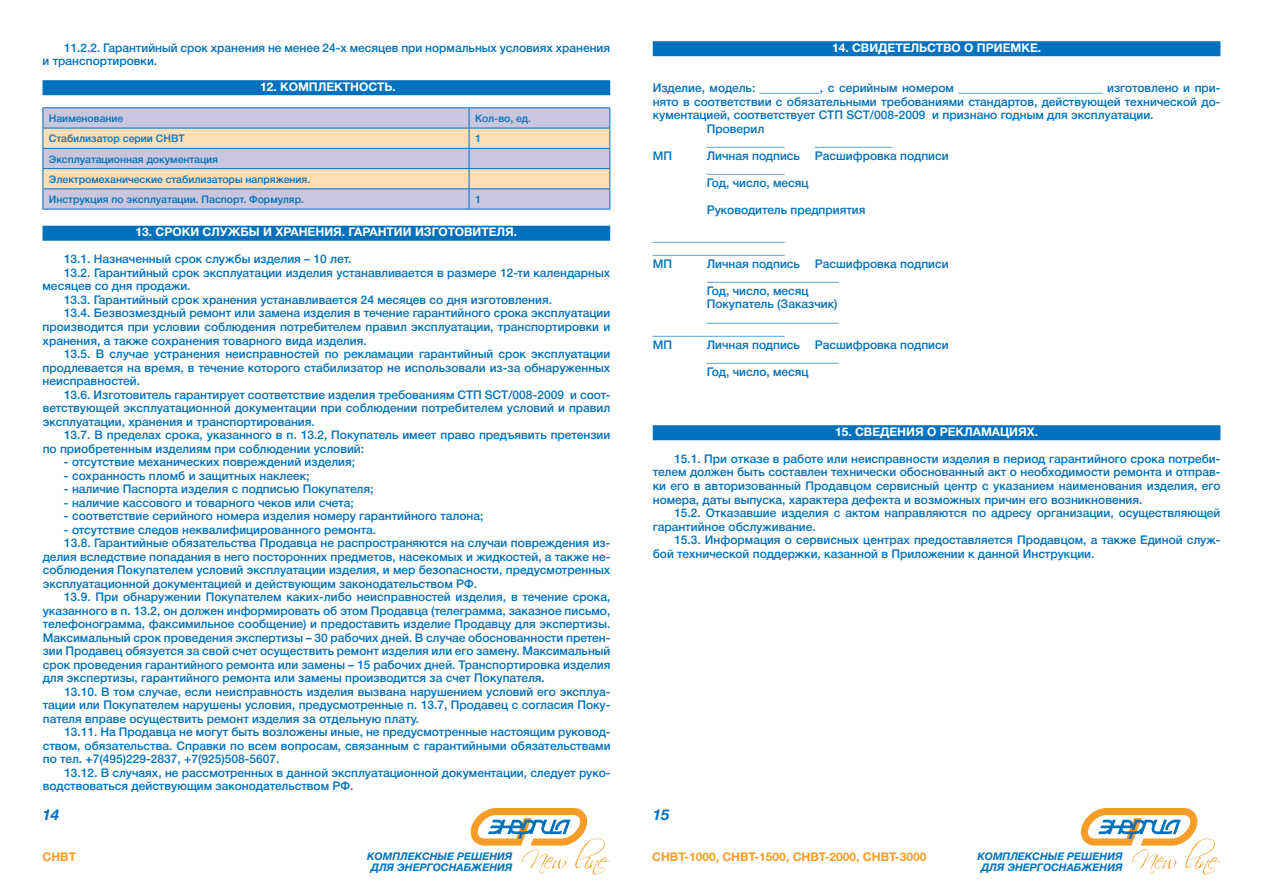
<style>
.page{position:relative;width:1263px;height:893px;background:#fff}
.page>*{position:absolute;margin:0;border:0;box-sizing:border-box;transform-origin:0 0}
.t1{font:italic 700 15px "Helvetica New C";color:#0071bc}
.t2{font:500 12px/13.5px "Helvetica New C";color:#0071bc}
.t3{font:700 12px "Helvetica New C";color:#fff}
.t4{font:700 12px "Helvetica New C";color:#f99d28}
.t5{font:500 10.5px/20.2px "Helvetica New C";color:#0071bc}
.t6{font:italic 700 10.5px/10.5px "Helvetica New C";color:#0071bc;text-align:center}
</style>
<div class="page">
<svg style="left:470px;top:808px;width:140px;height:66px"></svg>
<svg style="left:1080px;top:808px;width:140px;height:66px"></svg>
<div style="left:43px;top:80px;width:567px;height:15px;background:#0071bc"></div>
<div style="left:43px;top:226px;width:567px;height:15px;background:#0071bc"></div>
<hr style="left:43px;top:107px;width:426px;height:1px;background:#0071bc">
<hr style="left:469px;top:107px;width:141px;height:1px;background:#0071bc">
<svg style="left:43px;top:108px;width:567px;height:101px"></svg>
<hr style="left:43px;top:209px;width:426px;height:1px;background:#0071bc">
<hr style="left:469px;top:209px;width:141px;height:1px;background:#0071bc">
<div style="left:653px;top:41px;width:567px;height:15px;background:#0071bc"></div>
<div style="left:653px;top:425px;width:567px;height:15px;background:#0071bc"></div>
<p class="t2" style="left:43px;top:41px;width:569px;text-indent:21px">11.2.2. Гарантийный срок хранения не менее 24-х месяцев при нормальных условиях хранения и транспортировки.</p>
<p class="t3" style="left:260px;top:80px;width:92px">12. Комплектност</p>
<p class="t3" style="left:384px;top:80px;width:13px">ь.</p>
<p class="t5" style="left:49px;top:108px;width:76px">Наименование</p>
<p class="t5" style="left:475px;top:108px;width:58px">Кол-во, ед.</p>
<p class="t5" style="left:49px;top:129px;width:137px">Стабилизатор серии СНВТ</p>
<p class="t5" style="left:475px;top:129px;width:7px">1</p>
<p class="t5" style="left:49px;top:149px;width:263px">Эксплуатационная документация<br>Электромеханические стабилизаторы напряжения.<br>Инструкция по эксплуатации. Паспорт. Формуляр.</p>
<p class="t5" style="left:475px;top:189px;width:7px">1</p>
<p class="t3" style="left:135px;top:226px;width:157px">13. Сро ки службы и хранени</p>
<p class="t3" style="left:333px;top:226px;width:25px">я. Гарантии</p>
<p class="t3" style="left:415px;top:226px;width:33px">изготовите</p>
<p class="t3" style="left:497px;top:226px;width:22px">ля.</p>
<p class="t2" style="left:64px;top:253px;width:289px">13.1. Назначенный срок службы изделия – 10 лет.</p>
<p class="t2" style="left:64px;top:266px;width:548px">13.2. Гарантийный срок эксплуатации изделия устанавливается в размере 12-ти календарных</p>
<p class="t2" style="left:43px;top:280px;width:150px">месяцев со дня продажи.</p>
<p class="t2" style="left:64px;top:293px;width:490px">13.3. Гарантийный срок хранения устанавливается 24 месяцев со дня изготовления.</p>
<p class="t2" style="left:64px;top:307px;width:548px">13.4. Безвозмездный ремонт или замена изделия в течение гарантийного срока эксплуатации</p>
<p class="t2" style="left:43px;top:320px;width:569px">производится при условии соблюдения потребителем правил эксплуатации, транспортировки и</p>
<p class="t2" style="left:43px;top:334px;width:326px">хранения, а также сохранения товарного вида изделия.</p>
<p class="t2" style="left:64px;top:347px;width:548px">13.5. В случае устранения неисправностей по рекламации гарантийный срок эксплуатации</p>
<p class="t2" style="left:43px;top:361px;width:569px">продлевается на время, в течение которого стабилизатор не использовали из-за обнаруженных</p>
<p class="t2" style="left:43px;top:374px;width:99px">неисправностей.</p>
<p class="t2" style="left:64px;top:388px;width:548px">13.6. Изготовитель гарантирует соответствие изделия требованиям СТП SCT/008-2009 и соот-</p>
<p class="t2" style="left:43px;top:401px;width:569px">ветствующей эксплуатационной документации при соблюдении потребителем условий и правил</p>
<p class="t2" style="left:43px;top:415px;width:274px">эксплуатации, хранения и транспортирования.</p>
<p class="t2" style="left:64px;top:428px;width:548px">13.7. В пределах срока, указанного в п. 13.2, Покупатель имеет право предъявить претензии</p>
<p class="t2" style="left:43px;top:442px;width:323px">по приобретенным изделиям при соблюдении условий:</p>
<p class="t2" style="left:64px;top:455px;width:293px">- отсутствие механических повреждений изделия;</p>
<p class="t2" style="left:64px;top:469px;width:247px">- сохранность пломб и защитных наклеек;</p>
<p class="t2" style="left:64px;top:482px;width:311px">- наличие Паспорта изделия с подписью Покупателя;</p>
<p class="t2" style="left:64px;top:496px;width:291px">- наличие кассового и товарного чеков или счета;</p>
<p class="t2" style="left:64px;top:509px;width:421px">- соответствие серийного номера изделия номеру гарантийного талона;</p>
<p class="t2" style="left:64px;top:523px;width:314px">- отсутствие следов неквалифицированного ремонта.</p>
<p class="t2" style="left:64px;top:536px;width:548px">13.8. Гарантийные обязательства Продавца не распространяются на случаи повреждения из-</p>
<p class="t2" style="left:43px;top:550px;width:569px">делия вследствие попадания в него посторонних предметов, насекомых и жидкостей, а также не-</p>
<p class="t2" style="left:43px;top:563px;width:569px">соблюдения Покупателем условий эксплуатации изделия, и мер безопасности, предусмотренных</p>
<p class="t2" style="left:43px;top:577px;width:436px">эксплуатационной документацией и действующим законодательством РФ.</p>
<p class="t2" style="left:64px;top:590px;width:548px">13.9. При обнаружении Покупателем каких-либо неисправностей изделия, в течение срока,</p>
<p class="t2" style="left:43px;top:604px;width:569px">указанного в п. 13.2, он должен информировать об этом Продавца (телеграмма, заказное письмо,</p>
<p class="t2" style="left:43px;top:617px;width:569px">телефонограмма, факсимильное сообщение) и предоставить изделие Продавцу для экспертизы.</p>
<p class="t2" style="left:43px;top:631px;width:569px">Максимальный срок проведения экспертизы – 30 рабочих дней. В случае обоснованности претен-</p>
<p class="t2" style="left:43px;top:644px;width:569px">зии Продавец обязуется за свой счет осуществить ремонт изделия или его замену. Максимальный</p>
<p class="t2" style="left:43px;top:658px;width:569px">срок проведения гарантийного ремонта или замены – 15 рабочих дней. Транспортировка изделия</p>
<p class="t2" style="left:43px;top:671px;width:504px">для экспертизы, гарантийного ремонта или замены производится за счет Покупателя.</p>
<p class="t2" style="left:64px;top:685px;width:548px">13.10. В том случае, если неисправность изделия вызвана нарушением условий его эксплуа-</p>
<p class="t2" style="left:43px;top:698px;width:569px">тации или Покупателем нарушены условия, предусмотренные п. 13.7, Продавец с согласия Поку-</p>
<p class="t2" style="left:43px;top:712px;width:378px">пателя вправе осуществить ремонт изделия за отдельную плату.</p>
<p class="t2" style="left:64px;top:725px;width:548px">13.11. На Продавца не могут быть возложены иные, не предусмотренные настоящим руковод-</p>
<p class="t2" style="left:43px;top:739px;width:569px">ством, обязательства. Справки по всем вопросам, связанным с гарантийными обязательствами</p>
<p class="t2" style="left:43px;top:752px;width:238px">по тел. +7(495)229-2837, +7(925)508-5607.</p>
<p class="t2" style="left:64px;top:766px;width:548px">13.12. В случаях, не рассмотренных в данной эксплуатационной документации, следует руко-</p>
<p class="t2" style="left:43px;top:779px;width:312px">водствоваться действующим законодательством РФ.</p>
<p class="t3" style="left:832px;top:41px;width:38px">14. Свидете</p>
<p class="t3" style="left:910px;top:41px;width:26px">льство</p>
<p class="t3" style="left:964px;top:41px;width:22px">о прие</p>
<p class="t3" style="left:1010px;top:41px;width:32px">мке.</p>
<p class="t2" style="left:653px;top:82px;width:569px">Изделие, модель: __________, с серийным номером ________________________ изготовлено и при-</p>
<p class="t2" style="left:653px;top:95px;width:569px">нято в соответствии с обязательными требованиями стандартов, действующей технической до-</p>
<p class="t2" style="left:653px;top:109px;width:502px">кументацией, соответствует СТП SCT/008-2009 и признано годным для эксплуатации.</p>
<p class="t2" style="left:707px;top:122px;width:59px">Проверил</p>
<p class="t2" style="left:707px;top:136px;width:79px">_____________</p>
<p class="t2" style="left:815px;top:136px;width:79px">_____________</p>
<p class="t2" style="left:653px;top:149px;width:21px">МП</p>
<p class="t2" style="left:707px;top:149px;width:243px">Личная подпись Расшифровка подписи _____________<br>Год, число, месяц</p>
<p class="t2" style="left:707px;top:203px;width:160px">Руководитель предприятия</p>
<p class="t2" style="left:653px;top:230px;width:133px;text-align:justify">______________________ ______________________ МП</p>
<p class="t2" style="left:707px;top:257px;width:243px">Личная подпись Расшифровка подписи</p>
<p class="t2" style="left:707px;top:271px;width:133px">______________________</p>
<p class="t2" style="left:707px;top:284px;width:103px">Год, число, месяц</p>
<p class="t2" style="left:707px;top:298px;width:132px">Покупатель (Заказчик)</p>
<p class="t2" style="left:707px;top:311px;width:133px">______________________</p>
<p class="t2" style="left:653px;top:325px;width:133px">______________________</p>
<p class="t2" style="left:653px;top:338px;width:21px">МП</p>
<p class="t2" style="left:707px;top:338px;width:243px">Личная подпись Расшифровка подписи ______________________<br>Год, число, месяц</p>
<p class="t3" style="left:835px;top:425px;width:39px">15. Сведени</p>
<p class="t3" style="left:915px;top:425px;width:125px">я о ре кламациях.</p>
<p class="t2" style="left:653px;top:452px;width:569px;text-align:justify;text-indent:21px">15.1. При отказе в работе или неисправности изделия в период гарантийного срока потреби&shy;телем должен быть составлен технически обоснованный акт о необходимости ремонта и отправ&shy;ки его в авторизованный Продавцом сервисный центр с указанием наименования изделия, его номера, даты выпуска, характера дефекта и возможных причин его возникновения.</p>
<p class="t2" style="left:653px;top:506px;width:569px;text-indent:21px">15.2. Отказавшие изделия с актом направляются по адресу организации, осуществляющей гарантийное обслуживание.</p>
<p class="t2" style="left:653px;top:533px;width:569px;text-indent:21px">15.3. Информация о сервисных центрах предоставляется Продавцом, а также Единой служ&shy;бой технической поддержки, казанной в Приложении к данной Инструкции.</p>
<p class="t1" style="left:43px;top:806px;width:18px">14</p>
<p class="t4" style="left:43px;top:850px;width:35px">СНВТ</p>
<p class="t6" style="left:977px;top:851px;width:147px">КОМПЛЕКСНЫЕ РЕШЕНИЯ<br>ДЛЯ ЭНЕРГОСНАБЖЕНИЯ</p>
<p class="t1" style="left:653px;top:806px;width:18px">15</p>
<p class="t6" style="left:367px;top:851px;width:147px">КОМПЛЕКСНЫЕ РЕШЕНИЯ<br>ДЛЯ ЭНЕРГОСНАБЖЕНИЯ</p>
<p class="t4" style="left:652px;top:850px;width:276px">СНВТ-1000, СНВТ-1500, СНВТ-2000, СНВТ-3000</p>
</div>
